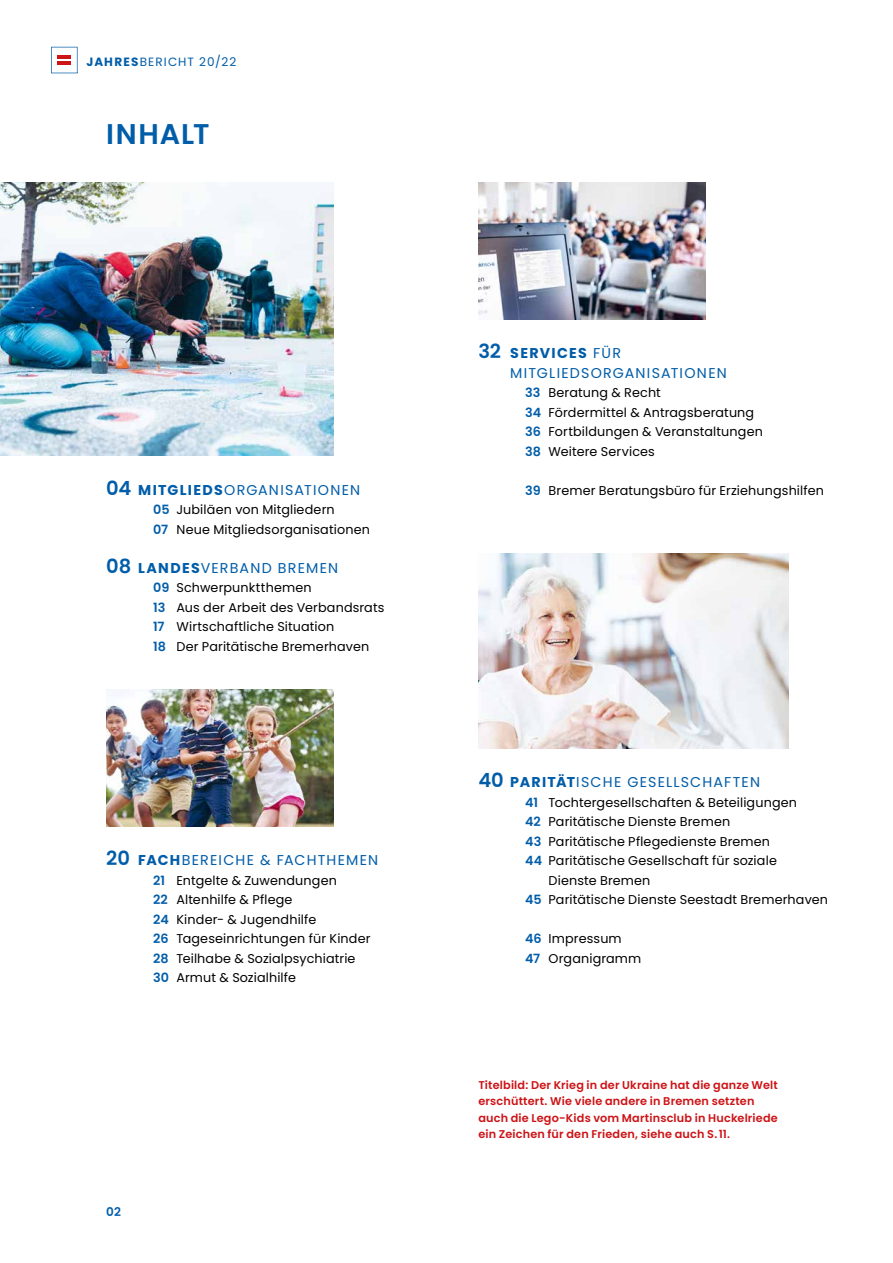
<style>
.page{position:relative;width:893px;height:1263px;background:#fff}
.page>*{position:absolute;margin:0;border:0;box-sizing:border-box;transform-origin:0 0}
.t1{font:600 28.5px "Poppins";letter-spacing:.035em;color:#005da9}
.t2{font:14.25px/19.5px "Poppins";letter-spacing:.08em;color:#005da9}
.t3{font:12.75px/19.5px "Poppins";letter-spacing:.01em;color:#000}
.t4{font:12px "Poppins";letter-spacing:.09em;color:#005da9}
.t5{font:600 12px "Poppins";color:#005da9}
.t6{font:600 11.25px/16.5px "Poppins";letter-spacing:.015em;color:#cd1316}
.s1{font-weight:700}
.s2{font-weight:600;font-size:19.5px}
.s3{font-weight:600;color:#005da9}
</style>
<div class="page">
<svg style="left:51px;top:47px;width:27px;height:26px"></svg>
<img style="left:0;top:183px;width:333px;height:273px">
<img style="left:478px;top:183px;width:227px;height:136px">
<img style="left:106px;top:690px;width:227px;height:136px">
<img style="left:478px;top:553px;width:310px;height:195px">
<p class="t4" style="left:87px;top:55px;width:151px"><span class="s1">JAHRES</span>BERICHT 20/22</p>
<h1 class="t1" style="left:106px;top:117px;width:105px">INHALT</h1>
<p class="t2" style="left:106px;top:480px;width:255px"><span class="s2">04</span> <span class="s1">MITGLIEDS</span>ORGANISATIONEN</p>
<p class="t3" style="left:153px;top:500px;width:218px"><span class="s3">05</span> Jubiläen von Mitgliedern<br><span class="s3">07</span> Neue Mitgliedsorganisationen</p>
<p class="t2" style="left:106px;top:558px;width:233px"><span class="s2">08</span> <span class="s1">LANDES</span>VERBAND BREMEN</p>
<p class="t3" style="left:153px;top:578px;width:233px"><span class="s3">09</span> Schwerpunktthemen<br><span class="s3">13</span> Aus der Arbeit des Verbandsrats<br><span class="s3">17</span> Wirtschaftliche Situation<br><span class="s3">18</span> Der Paritätische Bremerhaven</p>
<p class="t2" style="left:106px;top:850px;width:273px"><span class="s2">20</span> <span class="s1">FACH</span>BEREICHE &amp; FACHTHEMEN</p>
<p class="t3" style="left:153px;top:870px;width:219px"><span class="s3">21</span> Entgelte &amp; Zuwendungen<br><span class="s3">22</span> Altenhilfe &amp; Pflege<br><span class="s3">24</span> Kinder- &amp; Jugendhilfe<br><span class="s3">26</span> Tageseinrichtungen für Kinder<br><span class="s3">28</span> Teilhabe &amp; Sozialpsychiatrie<br><span class="s3">30</span> Armut &amp; Sozialhilfe</p>
<p class="t5" style="left:106px;top:1205px;width:16px">02</p>
<p class="t2" style="left:510px;top:343px;width:218px;text-indent:-32px"><span class="s2">32</span> <span class="s1">SERVICES</span> FÜR<br>MITGLIEDSORGANISATIONEN</p>
<p class="t3" style="left:525px;top:383px;width:239px"><span class="s3">33</span> Beratung &amp; Recht<br><span class="s3">34</span> Fördermittel &amp; Antragsberatung<br><span class="s3">36</span> Fortbildungen &amp; Veranstaltungen<br><span class="s3">38</span> Weitere Services</p>
<p class="t3" style="left:525px;top:480px;width:300px"><span class="s3">39</span> Bremer Beratungsbüro für Erziehungshilfen</p>
<p class="t2" style="left:478px;top:772px;width:283px"><span class="s2">40</span> <span class="s1">PARITÄT</span>ISCHE GESELLSCHAFTEN</p>
<p class="t3" style="left:525px;top:792px;width:273px"><span class="s3">41</span> Tochtergesellschaften &amp; Beteiligungen</p>
<p class="t3" style="left:525px;top:812px;width:207px"><span class="s3">42</span> Paritätische Dienste Bremen</p>
<p class="t3" style="left:525px;top:831px;width:246px"><span class="s3">43</span> Paritätische Pflegedienste Bremen</p>
<p class="t3" style="left:525px;top:851px;width:253px"><span class="s3">44</span> Paritätische Gesellschaft für soziale</p>
<p class="t3" style="left:549px;top:870px;width:103px">Dienste Bremen</p>
<p class="t3" style="left:525px;top:890px;width:304px"><span class="s3">45</span> Paritätische Dienste Seestadt Bremerhaven</p>
<p class="t3" style="left:525px;top:929px;width:118px"><span class="s3">46</span> Impressum<br><span class="s3">47</span> Organigramm</p>
<p class="t6" style="left:478px;top:1076px;width:301px">Titelbild: Der Krieg in der Ukraine hat die ganze Welt erschüttert. Wie viele andere in Bremen setzten auch die Lego-Kids vom Martinsclub in Huckelriede ein Zeichen für den Frieden, siehe auch S.11.</p>
</div>
